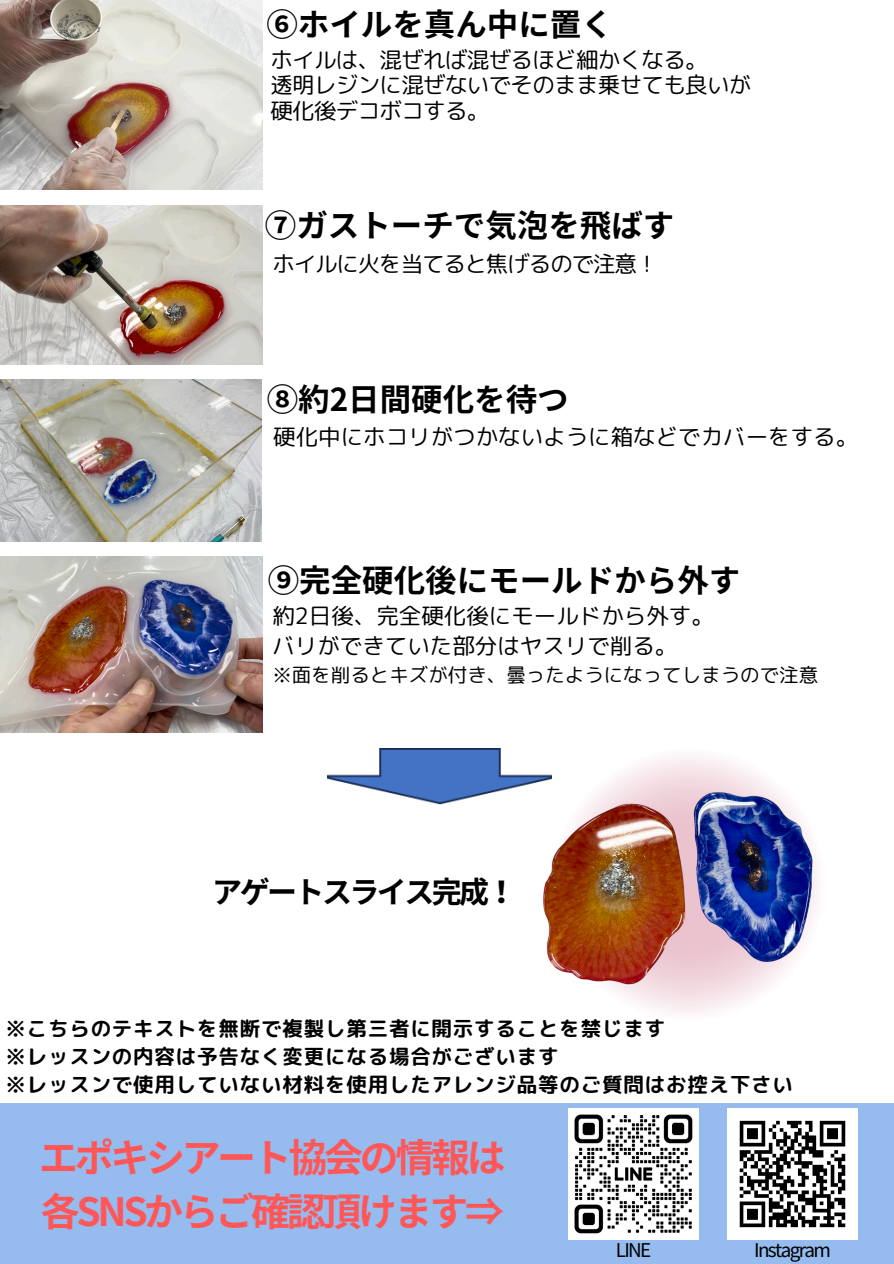
<style>
.page{position:relative;width:894px;height:1264px;background:#fff}
.page>*{position:absolute;margin:0;border:0;box-sizing:border-box;transform-origin:0 0}
.t1{font:700 39px/54.4px "Noto Sans JP";letter-spacing:-.085em;color:#ff5757}
.t2{font:700 31.5px "Noto Sans JP";color:#000}
.t3{font:700 30px "Noto Sans JP";letter-spacing:-.085em;color:#000}
.t4{font:22.5px/30.3px "rounded mplus 1 p regular";color:#000}
.t5{font:22.5px/25.8px "rounded mplus 1 p regular";letter-spacing:-.03em;color:#000}
.t6{font:22.5px "rounded mplus 1 p regular";letter-spacing:-.05em;color:#000}
.t7{font:20.55px/27.8px "rounded mplus 1 p bold";letter-spacing:.04em;color:#000}
.t8{font:19.5px "rounded mplus 1 p regular";color:#000}
.t9{font:18.9px "Noto Sans JP";letter-spacing:-.085em;color:#000}
</style>
<div class="page">
<img style="left:0;top:205px;width:263px;height:159px">
<img style="left:0;top:380px;width:261px;height:162px">
<img style="left:0;top:556px;width:263px;height:176px">
<div style="left:0;top:1102px;width:893px;height:161px;background:#95bbef"></div>
<svg style="left:551px;top:756px;width:207px;height:257px"></svg>
<img style="left:327px;top:748px;width:224px;height:57px">
<img style="left:568px;top:1108px;width:130px;height:131px">
<img style="left:727px;top:1108px;width:130px;height:131px">
<img style="left:527px;top:777px;width:291px;height:215px">
<img style="left:0;top:0;width:262px;height:190px">
<h6 class="t2" style="left:266px;top:-1px;width:348px">⑥ホイルを真ん中に置く</h6>
<p class="t5" style="left:270px;top:46px;width:482px">ホイルは、混ぜれば混ぜるほど細かくなる。<br>透明レジンに混ぜないでそのまま乗せても良いが硬化後デコボコする。</p>
<p class="t2" style="left:265px;top:200px;width:411px">⑦ガストーチで気泡を飛ばす</p>
<h2 class="t6" style="left:272px;top:248px;width:387px">ホイルに火を当てると焦げるので注意！</h2>
<h2 class="t2" style="left:266px;top:374px;width:303px">⑧約2日間硬化を待つ</h2>
<h5 class="t4" style="left:273px;top:422px;width:586px">硬化中にホコリがつかないように箱などでカバーをする。</h5>
<p class="t2" style="left:268px;top:555px;width:474px">⑨完全硬化後にモールドから外す</p>
<h2 class="t4" style="left:272px;top:600px;width:443px">約2日後、完全硬化後にモールドから外す。バリができていた部分はヤスリで削る。</h2>
<h2 class="t8" style="left:272px;top:661px;width:547px">※面を削るとキズが付き、曇ったようになってしまうので注意</h2>
<p class="t3" style="left:212px;top:868px;width:306px">アゲートスライス完成！</p>
<h5 class="t7" style="left:5px;top:1014px;width:789px">※こちらのテキストを無断で複製し第三者に開示することを禁じます<br>※レッスンの内容は予告なく変更になる場合がございます<br>※レッスンで使用していない材料を使用したアレンジ品等のご質問はお控え下さい</h5>
<h5 class="t1" style="left:39px;top:1128px;width:468px">エポキシアート協会の情報は各SNSからご確認頂けます⇒</h5>
<p class="t9" style="left:615px;top:1234px;width:37px">LINE</p>
<h2 class="t9" style="left:754px;top:1234px;width:78px">Instagram</h2>
</div>
